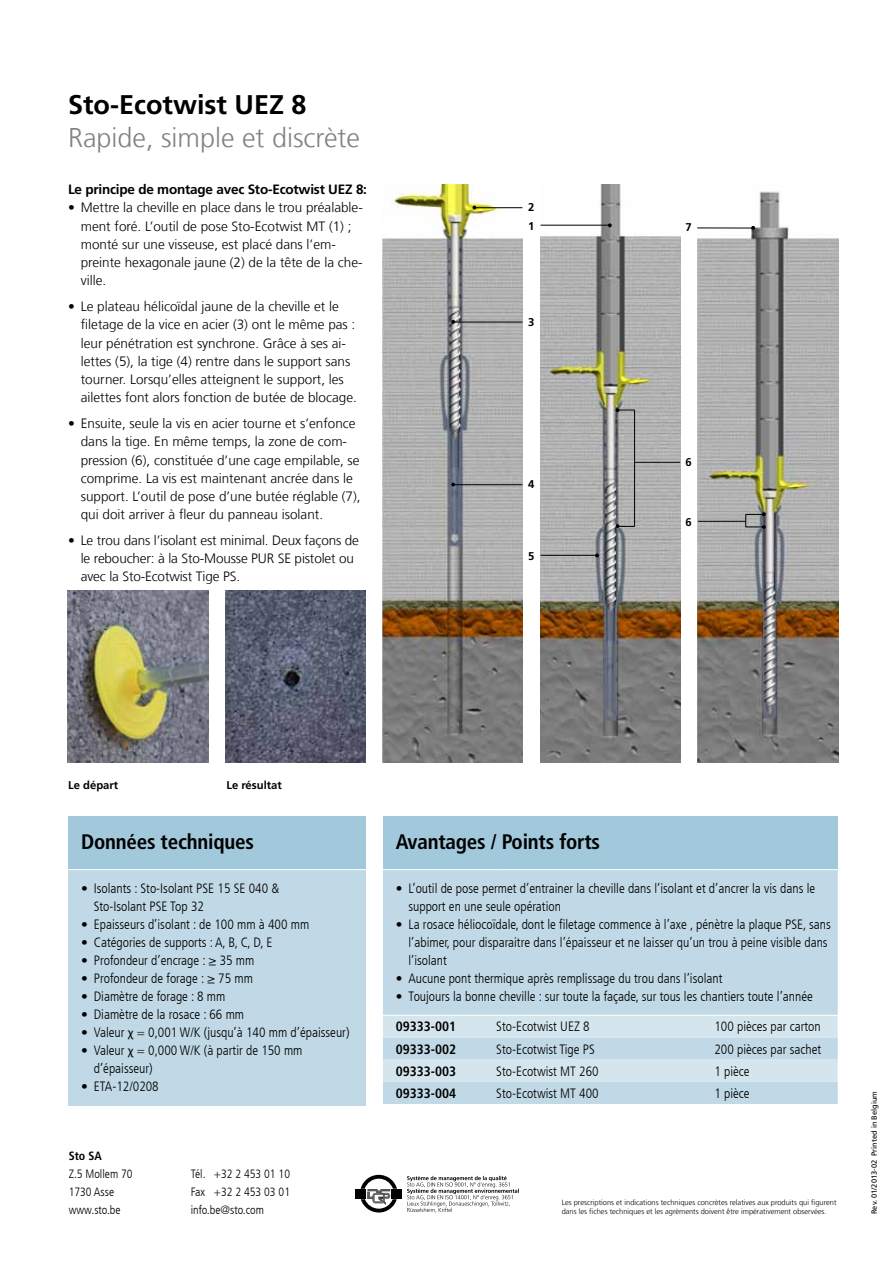
<style>
.page{position:relative;width:893px;height:1263px;background:#fff}
.page>*{position:absolute;margin:0;border:0;box-sizing:border-box;transform-origin:0 0}
.t1{font:300 27px "Sto Frutiger";color:#808285}
.t2{font:700 27px "Sto Frutiger";color:#000}
.t3{font:700 condensed 21px "Sto Frutiger";letter-spacing:-.01em;color:#000}
.t4{font:300 condensed 13.5px/18.1px "Sto Frutiger";color:#000}
.t5{font:300 13.5px/18.1px "Sto Frutiger";color:#000}
.t6{font:700 13.5px "Sto Frutiger";letter-spacing:-.015em;color:#000}
.t7{font:700 condensed 13.5px "Sto Frutiger";color:#000}
.t8{font:300 condensed 12px/18px "Sto Frutiger";color:#000}
.t9{font:700 condensed 12px "Sto Frutiger";color:#000}
.t10{font:700 11.25px "Sto Frutiger";color:#000}
.t11{font:300 7.5px/9px "Sto Frutiger";color:#000}
.t12{font:7.5px "Sto Frutiger";color:#000}
.s1{font-family:"Calibri";font-weight:400;font-stretch:normal}
</style>
<div class="page">
<img style="left:383px;top:184px;width:140px;height:578px">
<img style="left:540px;top:184px;width:140px;height:578px">
<img style="left:697px;top:191px;width:141px;height:571px">
<hr style="left:475px;top:207px;width:47px;height:1px;background:#000">
<hr style="left:454px;top:322px;width:68px;height:1px;background:#000">
<hr style="left:454px;top:484px;width:68px;height:1px;background:#000">
<svg style="left:451px;top:320px;width:4px;height:4px"></svg>
<hr style="left:541px;top:225px;width:68px;height:1px;background:#000">
<hr style="left:698px;top:521px;width:48px;height:1px;background:#000">
<svg style="left:608px;top:223px;width:4px;height:4px"></svg>
<hr style="left:541px;top:555px;width:56px;height:1px;background:#000">
<hr style="left:697px;top:228px;width:56px;height:1px;background:#000">
<svg style="left:751px;top:226px;width:4px;height:4px"></svg>
<hr style="left:634px;top:462px;width:46px;height:1px;background:#000">
<hr style="left:634px;top:410px;width:1px;height:117px;background:#000">
<svg style="left:616px;top:408px;width:19px;height:4px"></svg>
<svg style="left:616px;top:524px;width:19px;height:4px"></svg>
<svg style="left:745px;top:512px;width:21px;height:17px"></svg>
<img style="left:68px;top:590px;width:140px;height:172px">
<img style="left:225px;top:590px;width:140px;height:172px">
<div style="left:68px;top:816px;width:298px;height:54px;background:#a1c8db"></div>
<div style="left:68px;top:870px;width:298px;height:236px;background:#c1d9e6"></div>
<hr style="left:68px;top:869px;width:298px;height:1px;background:#fff">
<div style="left:383px;top:816px;width:455px;height:54px;background:#a1c8db"></div>
<div style="left:383px;top:870px;width:455px;height:234px;background:#c1d9e6"></div>
<svg style="left:383px;top:1016px;width:455px;height:66px"></svg>
<hr style="left:383px;top:869px;width:113px;height:1px;background:#fff">
<hr style="left:496px;top:869px;width:218px;height:1px;background:#fff">
<hr style="left:714px;top:869px;width:124px;height:1px;background:#fff">
<hr style="left:383px;top:1015px;width:113px;height:1px;background:#fff">
<hr style="left:496px;top:1015px;width:218px;height:1px;background:#fff">
<hr style="left:714px;top:1015px;width:124px;height:1px;background:#fff">
<svg style="left:355px;top:1175px;width:164px;height:38px"></svg>
<h1 class="t2" style="left:68px;top:89px;width:240px">Sto-Ecotwist UEZ 8</h1>
<h1 class="t1" style="left:68px;top:122px;width:294px">Rapide, simple et discrète</h1>
<p class="t6" style="left:68px;top:182px;width:301px">Le principe de montage avec Sto-Ecotwist UEZ 8:</p>
<p class="t5" style="left:81px;top:199px;width:284px;text-indent:-13px">• Mettre la cheville en place dans le trou préalable&shy;ment foré. L’outil de pose Sto-Ecotwist MT (1) ; monté sur une visseuse, est placé dans l’em&shy;preinte hexagonale jaune (2) de la tête de la che&shy;ville.</p>
<p class="t5" style="left:81px;top:298px;width:278px;text-indent:-13px">• Le plateau hélicoïdal jaune de la cheville et le filetage de la vice en acier (3) ont le même pas : leur pénétration est synchrone. Grâce à ses ai&shy;lettes (5), la tige (4) rentre dans le support sans tourner. Lorsqu’elles atteignent le support, les ailettes font alors fonction de butée de blocage.</p>
<p class="t5" style="left:81px;top:415px;width:281px;text-indent:-13px">• Ensuite, seule la vis en acier tourne et s’enfonce dans la tige. En même temps, la zone de com&shy;pression (6), constituée d’une cage empilable, se comprime. La vis est maintenant ancrée dans le support. L’outil de pose d’une butée réglable (7), qui doit arriver à fleur du panneau isolant.</p>
<p class="t5" style="left:81px;top:532px;width:280px;text-indent:-13px">• Le trou dans l’isolant est minimal. Deux façons de le reboucher: à la Sto-Mousse PUR SE pistolet ou avec la Sto-Ecotwist Tige PS.</p>
<p class="t10" style="left:528px;top:200px;width:8px">2</p>
<p class="t10" style="left:528px;top:219px;width:8px">1</p>
<p class="t10" style="left:528px;top:315px;width:8px">3</p>
<p class="t10" style="left:528px;top:478px;width:8px">4</p>
<p class="t10" style="left:528px;top:549px;width:8px">5</p>
<p class="t10" style="left:686px;top:220px;width:8px">7</p>
<p class="t10" style="left:686px;top:456px;width:8px">6</p>
<p class="t10" style="left:686px;top:515px;width:8px">6</p>
<p class="t10" style="left:68px;top:778px;width:52px">Le départ</p>
<p class="t10" style="left:226px;top:778px;width:57px">Le résultat</p>
<h2 class="t3" style="left:81px;top:829px;width:175px">Données techniques</h2>
<p class="t4" style="left:94px;top:879px;width:187px;text-indent:-13px">• Isolants : Sto-Isolant PSE 15 SE 040 &amp;<br>Sto-Isolant PSE Top 32</p>
<p class="t4" style="left:81px;top:915px;width:230px">• Epaisseurs d’isolant : de 100 mm à 400 mm</p>
<p class="t4" style="left:81px;top:933px;width:193px">• Catégories de supports : A, B, C, D, E</p>
<p class="t4" style="left:81px;top:951px;width:175px">• Profondeur d’encrage : ≥ 35 mm</p>
<p class="t4" style="left:81px;top:969px;width:173px">• Profondeur de forage : ≥ 75 mm</p>
<p class="t4" style="left:81px;top:987px;width:146px">• Diamètre de forage : 8 mm</p>
<p class="t4" style="left:81px;top:1005px;width:165px">• Diamètre de la rosace : 66 mm</p>
<p class="t4" style="left:81px;top:1023px;width:270px">• Valeur <span class="s1">χ</span> = 0,001 W/K (jusqu’à 140 mm d’épaisseur)</p>
<p class="t4" style="left:94px;top:1042px;width:210px;text-indent:-13px">• Valeur <span class="s1">χ</span> = 0,000 W/K (à partir de 150 mm d’épaisseur)</p>
<p class="t4" style="left:81px;top:1078px;width:79px">• ETA-12/0208</p>
<p class="t9" style="left:69px;top:1148px;width:35px">Sto SA</p>
<p class="t8" style="left:69px;top:1165px;width:65px">Z.5 Mollem 70<br>1730 Asse www.sto.be</p>
<p class="t8" style="left:191px;top:1165px;width:101px;text-align:justify">Tél. +32 2 453 01 10<br>Fax +32 2 453 03 01 info.be@sto.com</p>
<h2 class="t3" style="left:396px;top:829px;width:206px">Avantages / Points forts</h2>
<p class="t4" style="left:408px;top:879px;width:408px;text-indent:-13px">• L’outil de pose permet d’entrainer la cheville dans l’isolant et d’ancrer la vis dans le support en une seule opération</p>
<p class="t4" style="left:408px;top:915px;width:424px;text-indent:-13px">• La rosace héliocoïdale, dont le filetage commence à l’axe , pénètre la plaque PSE, sans l’abimer, pour disparaitre dans l’épaisseur et ne laisser qu’un trou à peine visible dans l’isolant</p>
<p class="t4" style="left:396px;top:969px;width:328px">• Aucune pont thermique après remplissage du trou dans l’isolant</p>
<p class="t4" style="left:396px;top:987px;width:419px">• Toujours la bonne cheville : sur toute la façade, sur tous les chantiers toute l’année</p>
<p class="t7" style="left:396px;top:1019px;width:62px">09333-001</p>
<p class="t4" style="left:496px;top:1018px;width:95px">Sto-Ecotwist UEZ 8</p>
<p class="t4" style="left:714px;top:1018px;width:108px">100 pièces par carton</p>
<p class="t7" style="left:396px;top:1041px;width:62px">09333-002</p>
<p class="t4" style="left:496px;top:1040px;width:100px">Sto-Ecotwist Tige PS</p>
<p class="t4" style="left:714px;top:1040px;width:108px">200 pièces par sachet</p>
<p class="t7" style="left:396px;top:1063px;width:62px">09333-003</p>
<p class="t4" style="left:496px;top:1062px;width:104px">Sto-Ecotwist MT 260</p>
<p class="t4" style="left:714px;top:1062px;width:37px">1 pièce</p>
<p class="t7" style="left:396px;top:1085px;width:62px">09333-004</p>
<p class="t4" style="left:496px;top:1084px;width:104px">Sto-Ecotwist MT 400</p>
<p class="t4" style="left:714px;top:1084px;width:37px">1 pièce</p>
<p class="t11" style="left:562px;top:1198px;width:276px">Les prescriptions et indications techniques concrètes relatives aux produits qui figurent dans les fiches techniques et les agrèments doivent être impérativement observées.</p>
<p class="t12" style="left:870px;top:1214px;width:125px;rotate:-90deg">Rev. 01/2013-02 Printed in Belgium</p>
</div>
